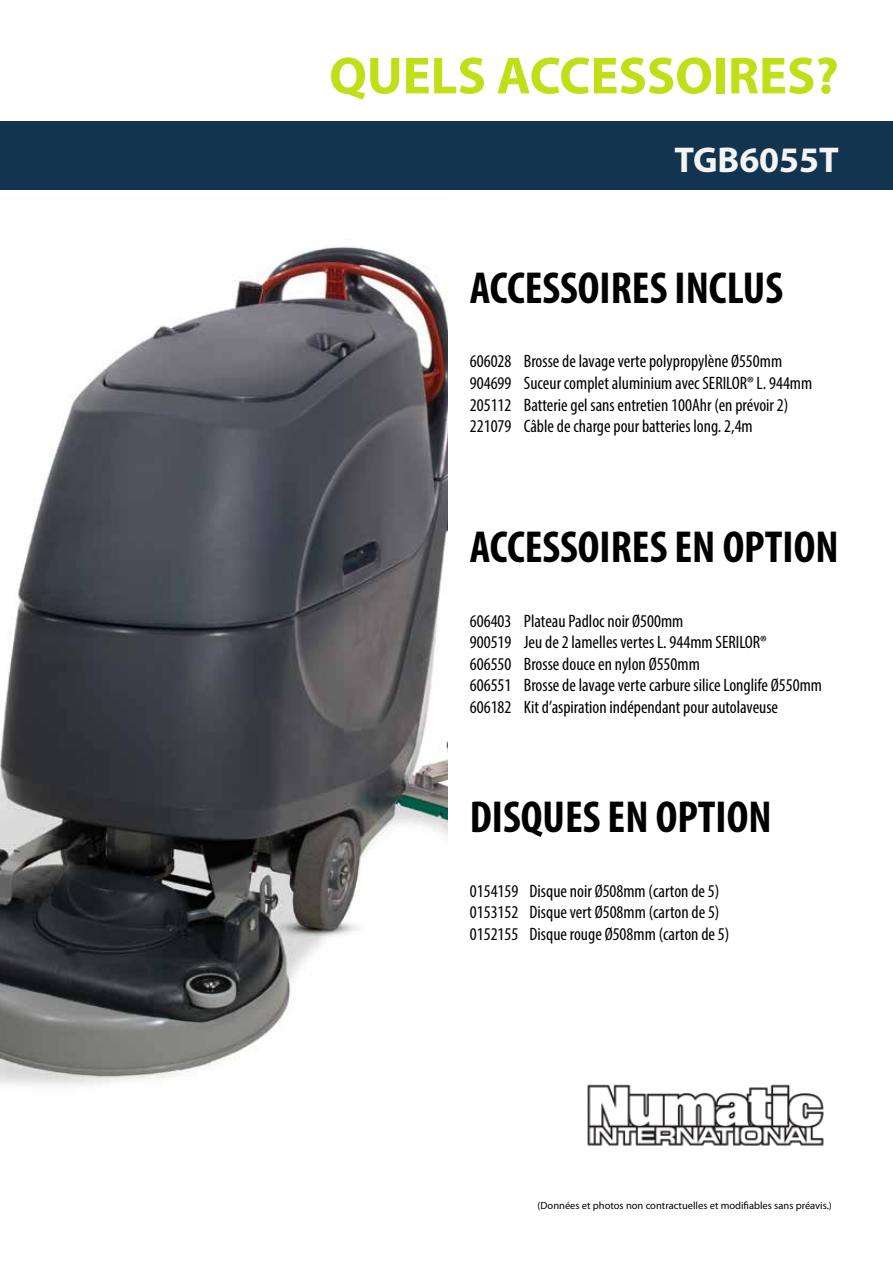
<style>
.page{position:relative;width:893px;height:1263px;background:#fff}
.page>*{position:absolute;margin:0;border:0;box-sizing:border-box;transform-origin:0 0}
.t1{font:700 52.5px "Myriad Pro";color:#c0df16}
.t2{font:700 condensed 45px "Myriad Pro";color:#000}
.t3{font:700 36px "Myriad Pro";color:#f4f4f4}
.t4{font:condensed 18px/21.6px "Myriad Pro";color:#000}
.t5{font:10.5px "Myriad Pro";color:#000}
</style>
<div class="page">
<img style="left:0;top:246px;width:448px;height:840px">
<div style="left:0;top:121px;width:893px;height:68px;background:#13344f"></div>
<img style="left:587px;top:1084px;width:237px;height:62px">
<h1 class="t1" style="left:329px;top:41px;width:511px">QUELS ACCESSOIRES?</h1>
<h3 class="t3" style="left:674px;top:136px;width:166px">TGB6055T</h3>
<h2 class="t2" style="left:470px;top:259px;width:315px">ACCESSOIRES INCLUS</h2>
<p class="t4" style="left:470px;top:350px;width:344px">606028 Brosse de lavage verte polypropylène Ø550mm 904699 Suceur complet aluminium avec SERILOR® L. 944mm 205112 Batterie gel sans entretien 100Ahr (en prévoir 2)<br>221079 Câble de charge pour batteries long. 2,4m</p>
<h2 class="t2" style="left:470px;top:519px;width:370px">ACCESSOIRES EN OPTION</h2>
<p class="t4" style="left:470px;top:610px;width:354px">606403 Plateau Padloc noir Ø500mm<br>900519 Jeu de 2 lamelles vertes L. 944mm SERILOR®<br>606550 Brosse douce en nylon Ø550mm<br>606551 Brosse de lavage verte carbure silice Longlife Ø550mm 606182 Kit d’aspiration indépendant pour autolaveuse</p>
<h2 class="t2" style="left:470px;top:789px;width:303px">DISQUES EN OPTION</h2>
<p class="t4" style="left:470px;top:880px;width:261px">0154159 Disque noir Ø508mm (carton de 5)<br>0153152 Disque vert Ø508mm (carton de 5)<br>0152155 Disque rouge Ø508mm (carton de 5)</p>
<p class="t5" style="left:538px;top:1199px;width:296px">(Données et photos non contractuelles et modifiables sans préavis.)</p>
</div>
